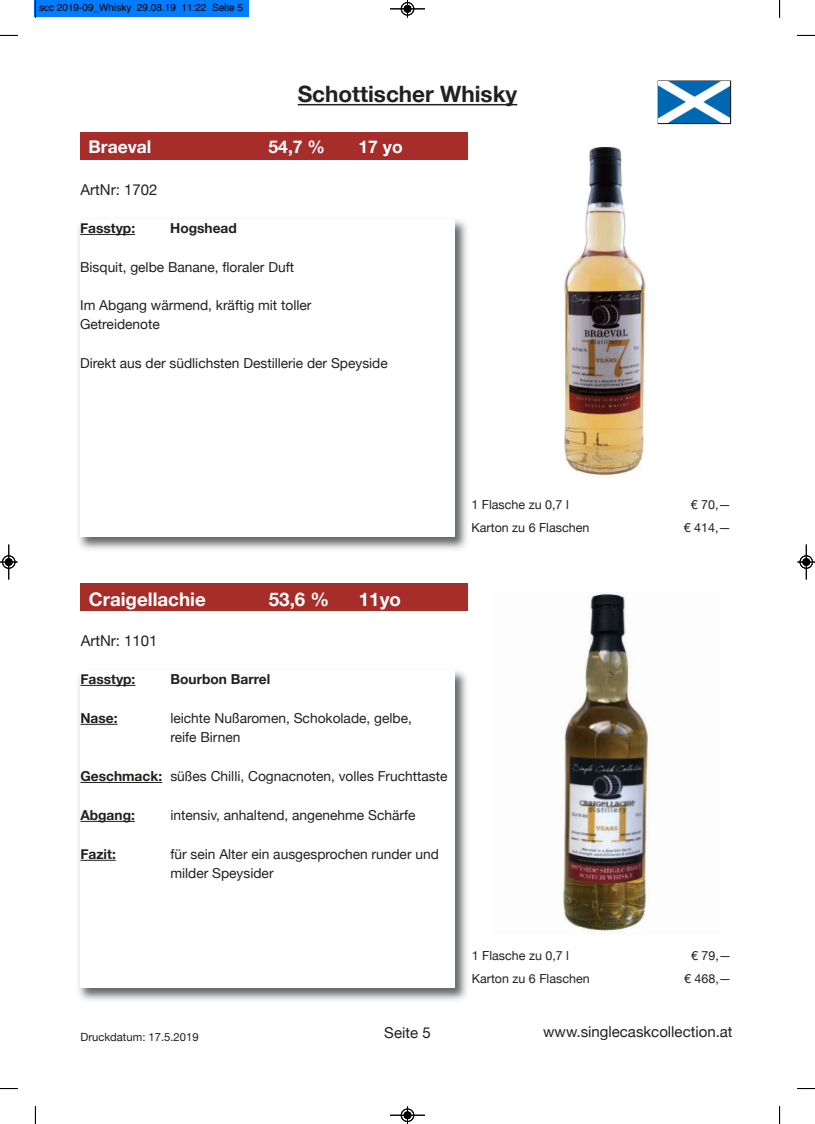
<style>
.page{position:relative;width:815px;height:1124px;background:#fff}
.page>*{position:absolute;margin:0;border:0;box-sizing:border-box;transform-origin:0 0}
.t1{font:700 22.5px "Helvetica Neue";color:#221f1f}
.t2{font:700 18.75px "Helvetica Neue";color:#fff}
.t3{font:700 17.5px "Helvetica Neue";color:#fff}
.t4{font:15px "Helvetica Neue";color:#221f1f}
.t5{font:13.75px/19.4px "Helvetica Neue";color:#221f1f}
.t6{font:700 13.75px "Helvetica Neue";color:#221f1f}
.t7{font:12.5px "Helvetica Neue";color:#221f1f}
.t8{font:11.25px "Helvetica Neue";color:#221f1f}
.t9{font:10px "Helvetica";color:#000}
.s1{font-weight:700}
</style>
<div class="page">
<div style="left:80px;top:132px;width:388px;height:27px;background:#a62d2a"></div>
<hr style="left:298px;top:104px;width:219px;height:1px;background:#221f1f">
<img style="left:78px;top:220px;width:389px;height:330px">
<div style="left:80px;top:219px;width:375px;height:317px;background:#fff"></div>
<hr style="left:80px;top:234px;width:55px;height:1px;background:#221f1f">
<img style="left:563px;top:146px;width:83px;height:331px">
<div style="left:658px;top:80px;width:73px;height:44px;border:1px solid #221f1f"></div>
<img style="left:659px;top:82px;width:71px;height:41px">
<div style="left:81px;top:583px;width:387px;height:27px;background:#a62d2a"></div>
<img style="left:78px;top:671px;width:389px;height:330px">
<div style="left:80px;top:670px;width:375px;height:317px;background:#fff"></div>
<hr style="left:80px;top:684px;width:55px;height:1px;background:#221f1f">
<hr style="left:80px;top:723px;width:38px;height:1px;background:#221f1f">
<hr style="left:80px;top:781px;width:82px;height:1px;background:#221f1f">
<hr style="left:80px;top:820px;width:55px;height:1px;background:#221f1f">
<hr style="left:80px;top:859px;width:36px;height:1px;background:#221f1f">
<img style="left:563px;top:592px;width:90px;height:340px">
<div style="left:34px;top:0;width:214px;height:16px;background:#007cff"></div>
<svg style="left:35px;top:0;width:1px;height:18px"></svg>
<svg style="left:0;top:35px;width:18px;height:1px"></svg>
<svg style="left:779px;top:0;width:1px;height:18px"></svg>
<svg style="left:797px;top:35px;width:18px;height:1px"></svg>
<svg style="left:35px;top:1106px;width:1px;height:17px"></svg>
<svg style="left:0;top:1088px;width:18px;height:1px"></svg>
<svg style="left:779px;top:1106px;width:1px;height:17px"></svg>
<svg style="left:797px;top:1088px;width:18px;height:1px"></svg>
<hr style="left:390px;top:8px;width:35px;height:1px;background:#000">
<div style="left:401px;top:2px;width:13px;height:14px;border:1px solid #000;border-radius:50%"></div>
<hr style="left:390px;top:9px;width:35px;height:1px;background:#000">
<div style="left:401px;top:2px;width:13px;height:13px;border:1px solid #000;border-radius:50%"></div>
<svg style="left:404px;top:0;width:7px;height:18px"></svg>
<hr style="left:390px;top:1114px;width:35px;height:1px;background:#000">
<div style="left:401px;top:1108px;width:13px;height:13px;border:1px solid #000;border-radius:50%"></div>
<svg style="left:404px;top:1106px;width:7px;height:17px"></svg>
<hr style="left:8px;top:544px;width:1px;height:35px;background:#000">
<hr style="left:9px;top:544px;width:1px;height:35px;background:#000">
<div style="left:2px;top:555px;width:13px;height:13px;border:1px solid #000;border-radius:50%"></div>
<svg style="left:0;top:558px;width:18px;height:7px"></svg>
<hr style="left:806px;top:544px;width:1px;height:35px;background:#000">
<div style="left:800px;top:555px;width:13px;height:13px;border:1px solid #000;border-radius:50%"></div>
<svg style="left:798px;top:558px;width:17px;height:7px"></svg>
<p class="t9" style="left:39px;top:4px;width:205px">scc 2019-09_Whisky 29.08.19 11:22 Seite 5</p>
<h1 class="t1" style="left:298px;top:77px;width:221px">Schottischer Whisky</h1>
<p class="t3" style="left:89px;top:133px;width:64px">Braeval</p>
<p class="t3" style="left:269px;top:133px;width:58px">54,7 %</p>
<p class="t3" style="left:359px;top:133px;width:46px">17 yo</p>
<p class="t4" style="left:80px;top:179px;width:78px">ArtNr: 1702</p>
<p class="t6" style="left:80px;top:217px;width:57px">Fasstyp:</p>
<p class="t6" style="left:170px;top:217px;width:68px">Hogshead</p>
<p class="t5" style="left:80px;top:258px;width:215px">Bisquit, gelbe Banane, floraler Duft</p>
<p class="t5" style="left:80px;top:296px;width:233px">Im Abgang wärmend, kräftig mit toller<br>Getreidenote</p>
<p class="t5" style="left:80px;top:354px;width:309px">Direkt aus der südlichsten Destillerie der Speyside</p>
<h2 class="t2" style="left:89px;top:584px;width:118px">Craigellachie</h2>
<h2 class="t2" style="left:269px;top:584px;width:62px">53,6 %</h2>
<h2 class="t2" style="left:359px;top:584px;width:44px">11yo</h2>
<p class="t4" style="left:81px;top:629px;width:78px">ArtNr: 1101</p>
<p class="t6" style="left:80px;top:668px;width:57px">Fasstyp:</p>
<p class="t6" style="left:170px;top:668px;width:101px">Bourbon Barrel</p>
<p class="t6" style="left:80px;top:707px;width:39px">Nase:</p>
<p class="t5" style="left:170px;top:709px;width:243px">leichte Nußaromen, Schokolade, gelbe, reife Birnen</p>
<p class="t5" style="left:80px;top:767px;width:369px"><span class="s1">Geschmack:</span> süßes Chilli, Cognacnoten, volles Fruchttaste</p>
<p class="t6" style="left:80px;top:804px;width:56px">Abgang:</p>
<p class="t5" style="left:170px;top:806px;width:247px">intensiv, anhaltend, angenehme Schärfe</p>
<p class="t6" style="left:80px;top:843px;width:37px">Fazit:</p>
<p class="t5" style="left:170px;top:845px;width:270px">für sein Alter ein ausgesprochen runder und milder Speysider</p>
<p class="t7" style="left:472px;top:495px;width:99px">1 Flasche zu 0,7 l</p>
<p class="t7" style="left:691px;top:495px;width:42px">€ 70,—</p>
<p class="t7" style="left:472px;top:518px;width:119px">Karton zu 6 Flaschen</p>
<p class="t7" style="left:684px;top:518px;width:49px">€ 414,—</p>
<p class="t8" style="left:80px;top:1028px;width:120px">Druckdatum: 17.5.2019</p>
<p class="t4" style="left:384px;top:1021px;width:48px">Seite 5</p>
<p class="t7" style="left:472px;top:946px;width:99px">1 Flasche zu 0,7 l</p>
<p class="t7" style="left:691px;top:946px;width:42px">€ 79,—</p>
<p class="t7" style="left:472px;top:969px;width:119px">Karton zu 6 Flaschen</p>
<p class="t7" style="left:684px;top:969px;width:49px">€ 468,—</p>
<p class="t4" style="left:543px;top:1020px;width:191px">www.singlecaskcollection.at</p>
</div>
